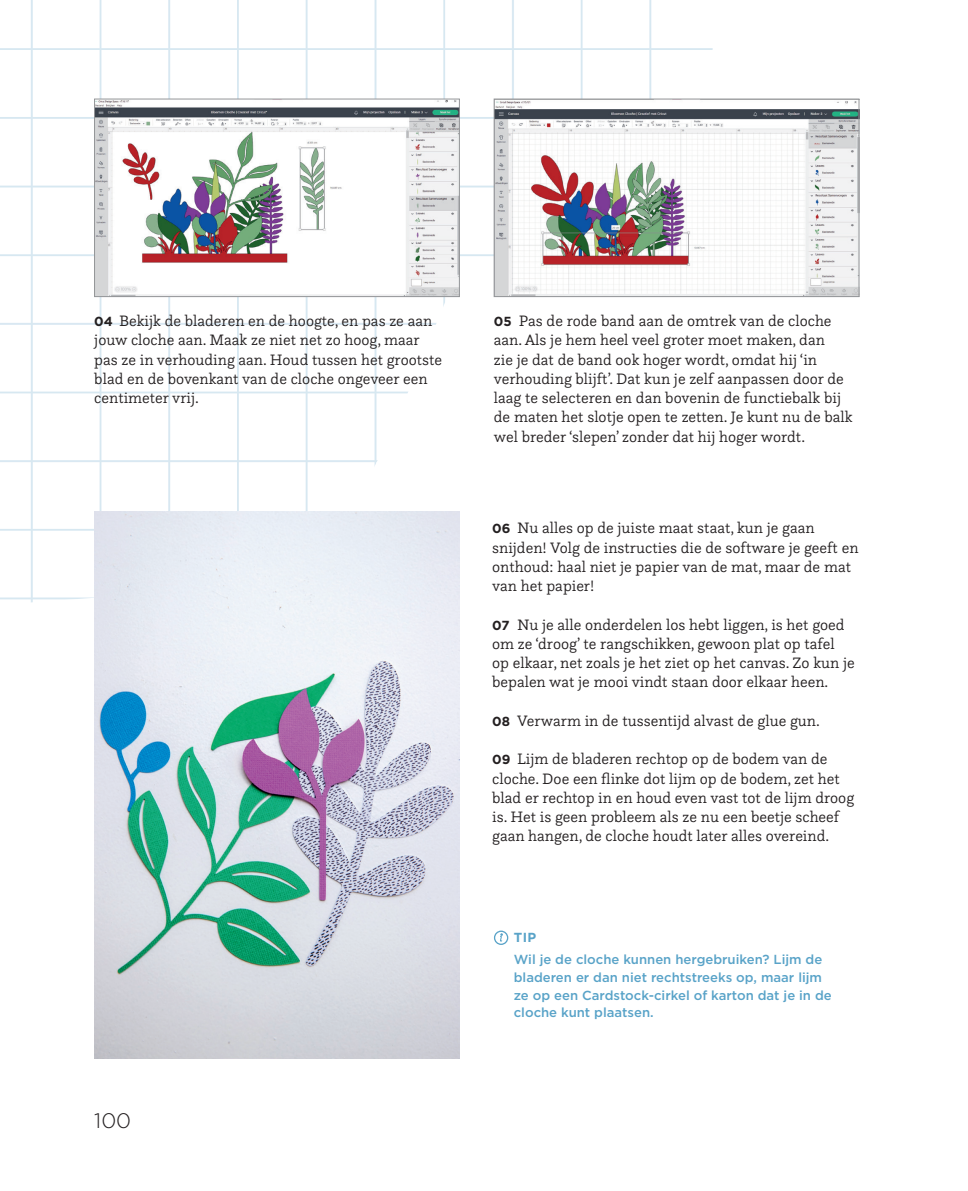
<style>
.page{position:relative;width:968px;height:1191px;background:#fff}
.page>*{position:absolute;margin:0;border:0;box-sizing:border-box;transform-origin:0 0}
.t1{font:300 21px "Gotham";color:#231f20}
.t2{font:300 15.75px/19.2px "Questa Slab";color:#231f20}
.tips{font:500 13.12px/17.8px "Gotham";color:#59a3c8}
.titel_tips{font:700 13.12px "Gotham";color:#59a3c8}
.s1{font-family:"Gotham";font-weight:700;font-size:13.12px}
</style>
<div class="page">
<img style="left:0;top:0;width:716px;height:605px">
<img style="left:94px;top:512px;width:365px;height:547px">
<div style="left:494px;top:930px;width:14px;height:15px;border:1px solid #59a3c8;border-radius:50%"></div>
<svg style="left:500px;top:933px;width:2px;height:8px"></svg>
<img style="left:496px;top:101px;width:361px;height:194px">
<div style="left:494px;top:99px;width:365px;height:198px;border:1px solid #939598"></div>
<img style="left:96px;top:101px;width:361px;height:194px">
<div style="left:94px;top:99px;width:365px;height:198px;border:1px solid #939598"></div>
<p class="t2" style="left:94px;top:311px;width:349px"><span class="s1">04</span> Bekijk de bladeren en de hoogte, en pas ze aan jouw cloche aan. Maak ze niet net zo hoog, maar pas ze in verhouding aan. Houd tussen het grootste blad en de bovenkant van de cloche ongeveer een centimeter vrij.</p>
<p class="t2" style="left:494px;top:311px;width:360px"><span class="s1">05</span> Pas de rode band aan de omtrek van de cloche aan. Als je hem heel veel groter moet maken, dan<br>zie je dat de band ook hoger wordt, omdat hij ‘in verhouding blijft’. Dat kun je zelf aanpassen door de laag te selecteren en dan bovenin de functiebalk bij de maten het slotje open te zetten. Je kunt nu de balk wel breder ‘slepen’ zonder dat hij hoger wordt.</p>
<p class="t2" style="left:492px;top:518px;width:368px"><span class="s1">06</span> Nu alles op de juiste maat staat, kun je gaan snijden! Volg de instructies die de software je geeft en onthoud: haal niet je papier van de mat, maar de mat van het papier!</p>
<p class="t2" style="left:492px;top:614px;width:364px"><span class="s1">07</span> Nu je alle onderdelen los hebt liggen, is het goed om ze ‘droog’ te rangschikken, gewoon plat op tafel op elkaar, net zoals je het ziet op het canvas. Zo kun je bepalen wat je mooi vindt staan door elkaar heen.</p>
<p class="t2" style="left:492px;top:710px;width:329px"><span class="s1">08</span> Verwarm in de tussentijd alvast de glue gun.</p>
<p class="t2" style="left:492px;top:749px;width:363px"><span class="s1">09</span> Lijm de bladeren rechtop op de bodem van de cloche. Doe een flinke dot lijm op de bodem, zet het blad er rechtop in en houd even vast tot de lijm droog is. Het is geen probleem als ze nu een beetje scheef gaan hangen, de cloche houdt later alles overeind.</p>
<h1 class="t1" style="left:94px;top:1107px;width:38px">100</h1>
<p class="titel_tips" style="left:513px;top:929px;width:24px">TIP</p>
<p class="tips" style="left:513px;top:950px;width:319px">Wil je de cloche kunnen hergebruiken? Lijm de bladeren er dan niet rechtstreeks op, maar lijm ze op een Cardstock-cirkel of karton dat je in de cloche kunt plaatsen.</p>
</div>
